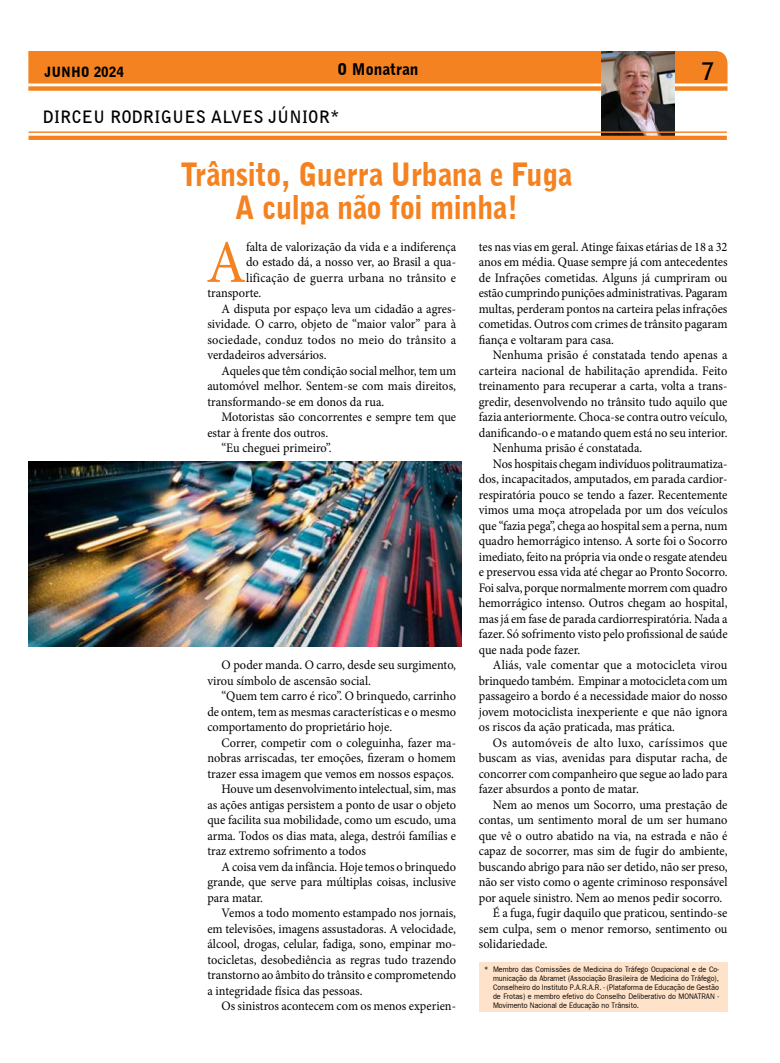
<style>
.page{position:relative;width:780px;height:1063px;background:#fff}
.page>*{position:absolute;margin:0;border:0;box-sizing:border-box;transform-origin:0 0}
.t1{font:60.7px "Minion Pro";color:#f58220;scale:.95 1}
.t2{font:900 32px/33px "Bell Gothic BT";letter-spacing:-.01em;color:#f58220;text-align:center;scale:.9 1}
.t3{font:700 24px "Bell Gothic BT";color:#000}
.t4{font:700 17px "Bell Gothic BT";color:#000}
.t5{font:900 16px "Bell Gothic BT";color:#000}
.t6{font:900 14px "Bell Gothic BT";color:#000}
.t7{font:13px/15.5px "Minion Pro";color:#000;text-align:justify;scale:.95 1}
.t8{font:13px "Minion Pro";letter-spacing:.02em;color:#000;scale:.95 1}
.t9{font:13px "Minion Pro";letter-spacing:.025em;color:#000;scale:.95 1}
.t10{font:8px/9px "Frankfurt Gothic Plain";color:#000;text-align:justify;scale:.9 1}
</style>
<div class="page">
<div style="left:28px;top:51px;width:699px;height:40px;background:#f58220"></div>
<hr style="left:26px;top:83px;width:704px;height:3px;background:#fff">
<img style="left:601px;top:52px;width:73px;height:84px">
<div style="left:479px;top:962px;width:248px;height:50px;background:#fee2c9"></div>
<hr style="left:29px;top:131px;width:697px;height:2px;background:#f58220">
<hr style="left:29px;top:136px;width:697px;height:4px;background:#f58220">
<img style="left:28px;top:461px;width:433px;height:186px">
<p class="t6" style="left:45px;top:63px;width:81px">JUNHO 2024</p>
<p class="t5" style="left:337px;top:60px;width:83px">O Monatran</p>
<h3 class="t3" style="left:701px;top:55px;width:15px">7</h3>
<h3 class="t4" style="left:43px;top:106px;width:298px">DI RCEU RODRIG UES ALVES JÚNIOR*</h3>
<h2 class="t2" style="left:181px;top:158px;width:436px">Trânsito, Guerra Urbana e Fuga<br>A culpa não foi minha!</h2>
<h1 class="t1" style="left:206px;top:222px;width:43px">A</h1>
<p class="t7" style="left:246px;top:239px;width:222px">falta de valorização da vida e a indiferença</p>
<p class="t7" style="left:246px;top:255px;width:222px">do estado dá, a nosso ver, ao Brasil a qua-</p>
<p class="t7" style="left:246px;top:270px;width:222px">lificação de guerra urbana no trânsito e</p>
<p class="t7" style="left:207px;top:286px;width:58px">transporte.</p>
<p class="t7" style="left:221px;top:301px;width:248px">A disputa por espaço leva um cidadão a agres-</p>
<p class="t7" style="left:207px;top:317px;width:263px">sividade. O carro, objeto de “maior valor” para à</p>
<p class="t8" style="left:207px;top:331px;width:263px">sociedade, conduz todos no meio do trânsito a</p>
<p class="t7" style="left:207px;top:348px;width:127px">verdadeiros adversários.</p>
<p class="t7" style="left:221px;top:363px;width:248px">Aqueles que têm condição social melhor, tem um</p>
<p class="t7" style="left:207px;top:379px;width:263px">automóvel melhor. Sentem-se com mais direitos,</p>
<p class="t7" style="left:207px;top:394px;width:188px">transformando-se em donos da rua.</p>
<p class="t7" style="left:221px;top:410px;width:248px">Motoristas são concorrentes e sempre tem que</p>
<p class="t7" style="left:207px;top:425px;width:129px">estar à frente dos outros.</p>
<p class="t7" style="left:221px;top:441px;width:117px">“Eu cheguei primeiro”.</p>
<p class="t7" style="left:207px;top:658px;width:263px;text-indent:14px">O poder manda. O carro, desde seu surgimento, virou símbolo de ascensão social.</p>
<p class="t7" style="left:207px;top:689px;width:263px;text-indent:14px">“Quem tem carro é rico”. O brinquedo, carrinho de ontem, tem as mesmas características e o mesmo comportamento do proprietário hoje.</p>
<p class="t7" style="left:221px;top:735px;width:248px">Correr, competir com o coleguinha, fazer ma-</p>
<p class="t7" style="left:207px;top:751px;width:263px">nobras arriscadas, ter emoções, fizeram o homem</p>
<p class="t7" style="left:207px;top:766px;width:261px">trazer essa imagem que vemos em nossos espaços.</p>
<p class="t7" style="left:221px;top:782px;width:248px">Houve um desenvolvimento intelectual, sim, mas</p>
<p class="t7" style="left:207px;top:797px;width:263px">as ações antigas persistem a ponto de usar o objeto</p>
<p class="t7" style="left:207px;top:813px;width:263px">que facilita sua mobilidade, como um escudo, uma</p>
<p class="t7" style="left:207px;top:828px;width:263px">arma. Todos os dias mata, alega, destrói famílias e</p>
<p class="t7" style="left:207px;top:844px;width:168px">traz extremo sofrimento a todos</p>
<p class="t7" style="left:221px;top:859px;width:248px">A coisa vem da infância. Hoje temos o brinquedo</p>
<p class="t7" style="left:207px;top:875px;width:263px">grande, que serve para múltiplas coisas, inclusive</p>
<p class="t7" style="left:207px;top:890px;width:60px">para matar.</p>
<p class="t7" style="left:221px;top:906px;width:248px">Vemos a todo momento estampado nos jornais,</p>
<p class="t7" style="left:207px;top:921px;width:263px">em televisões, imagens assustadoras. A velocidade,</p>
<p class="t7" style="left:207px;top:937px;width:263px">álcool, drogas, celular, fadiga, sono, empinar mo-</p>
<p class="t7" style="left:207px;top:952px;width:263px">tocicletas, desobediência as regras tudo trazendo</p>
<p class="t7" style="left:207px;top:968px;width:263px">transtorno ao âmbito do trânsito e comprometendo</p>
<p class="t7" style="left:207px;top:983px;width:165px">a integridade física das pessoas.</p>
<p class="t7" style="left:221px;top:999px;width:248px">Os sinistros acontecem com os menos experien-</p>
<p class="t7" style="left:479px;top:239px;width:263px">tes nas vias em geral. Atinge faixas etárias de 18 a 32 anos em média. Quase sempre já com antecedentes de Infrações cometidas. Alguns já cumpriram ou estão cumprindo punições administrativas. Pagaram multas, perderam pontos na carteira pelas infrações cometidas. Outros com crimes de trânsito pagaram fiança e voltaram para casa.</p>
<p class="t7" style="left:493px;top:348px;width:248px">Nenhuma prisão é constatada tendo apenas a</p>
<p class="t7" style="left:479px;top:363px;width:263px">carteira nacional de habilitação aprendida. Feito</p>
<p class="t7" style="left:479px;top:379px;width:263px">treinamento para recuperar a carta, volta a trans-</p>
<p class="t7" style="left:479px;top:394px;width:263px">gredir, desenvolvendo no trânsito tudo aquilo que</p>
<p class="t7" style="left:479px;top:410px;width:263px">fazia anteriormente. Choca-se contra outro veículo,</p>
<p class="t7" style="left:479px;top:425px;width:263px">danificando-o e matando quem está no seu interior.</p>
<p class="t7" style="left:493px;top:441px;width:159px">Nenhuma prisão é constatada.</p>
<p class="t7" style="left:493px;top:456px;width:248px">Nos hospitais chegam indivíduos politraumatiza-</p>
<p class="t7" style="left:479px;top:472px;width:263px">dos, incapacitados, amputados, em parada cardior-</p>
<p class="t7" style="left:479px;top:487px;width:263px">respiratória pouco se tendo a fazer. Recentemente</p>
<p class="t7" style="left:479px;top:503px;width:263px">vimos uma moça atropelada por um dos veículos</p>
<p class="t7" style="left:479px;top:518px;width:263px">que “fazia pega”, chega ao hospital sem a perna, num</p>
<p class="t7" style="left:479px;top:534px;width:263px">quadro hemorrágico intenso. A sorte foi o Socorro</p>
<p class="t7" style="left:479px;top:549px;width:263px">imediato, feito na própria via onde o resgate atendeu</p>
<p class="t7" style="left:479px;top:565px;width:263px">e preservou essa vida até chegar ao Pronto Socorro.</p>
<p class="t7" style="left:479px;top:580px;width:263px">Foi salva, porque normalmente morrem com quadro</p>
<p class="t7" style="left:479px;top:596px;width:263px">hemorrágico intenso. Outros chegam ao hospital,</p>
<p class="t7" style="left:479px;top:611px;width:263px">mas já em fase de parada cardiorrespiratória. Nada a</p>
<p class="t7" style="left:479px;top:627px;width:263px">fazer. Só sofrimento visto pelo profissional de saúde</p>
<p class="t7" style="left:479px;top:642px;width:108px">que nada pode fazer.</p>
<p class="t7" style="left:493px;top:658px;width:248px">Aliás, vale comentar que a motocicleta virou</p>
<p class="t7" style="left:479px;top:673px;width:263px">brinquedo também. Empinar a motocicleta com um</p>
<p class="t7" style="left:479px;top:688px;width:263px">passageiro a bordo é a necessidade maior do nosso</p>
<p class="t7" style="left:479px;top:704px;width:263px">jovem motociclista inexperiente e que não ignora</p>
<p class="t7" style="left:479px;top:719px;width:208px">os riscos da ação praticada, mas prática.</p>
<p class="t9" style="left:493px;top:734px;width:248px">Os automóveis de alto luxo, caríssimos que</p>
<p class="t7" style="left:479px;top:750px;width:263px">buscam as vias, avenidas para disputar racha, de</p>
<p class="t7" style="left:479px;top:766px;width:263px">concorrer com companheiro que segue ao lado para</p>
<p class="t7" style="left:479px;top:781px;width:170px">fazer absurdos a ponto de matar.</p>
<p class="t7" style="left:493px;top:797px;width:248px">Nem ao menos um Socorro, uma prestação de</p>
<p class="t7" style="left:479px;top:812px;width:263px">contas, um sentimento moral de um ser humano</p>
<p class="t7" style="left:479px;top:828px;width:263px">que vê o outro abatido na via, na estrada e não é</p>
<p class="t7" style="left:479px;top:843px;width:263px">capaz de socorrer, mas sim de fugir do ambiente,</p>
<p class="t7" style="left:479px;top:859px;width:263px">buscando abrigo para não ser detido, não ser preso,</p>
<p class="t7" style="left:479px;top:874px;width:263px">não ser visto como o agente criminoso responsável</p>
<p class="t7" style="left:479px;top:890px;width:258px">por aquele sinistro. Nem ao menos pedir socorro.</p>
<p class="t7" style="left:493px;top:905px;width:248px">É a fuga, fugir daquilo que praticou, sentindo-se</p>
<p class="t7" style="left:479px;top:921px;width:263px">sem culpa, sem o menor remorso, sentimento ou</p>
<p class="t7" style="left:479px;top:936px;width:74px">solidariedade.</p>
<p class="t10" style="left:493px;top:965px;width:252px;text-indent:-9px">* Membro das Comissões de Medicina do Tráfego Ocupacional e de Co&shy;municação da Abramet (Associação Brasileira de Medicina do Tráfego), Conselheiro do Instituto P.A.R.A.R. - (Plataforma de Educação de Gestão de Frotas) e membro efetivo do Conselho Deliberativo do MONATRAN - Movimento Nacional de Educação no Trânsito.</p>
</div>
